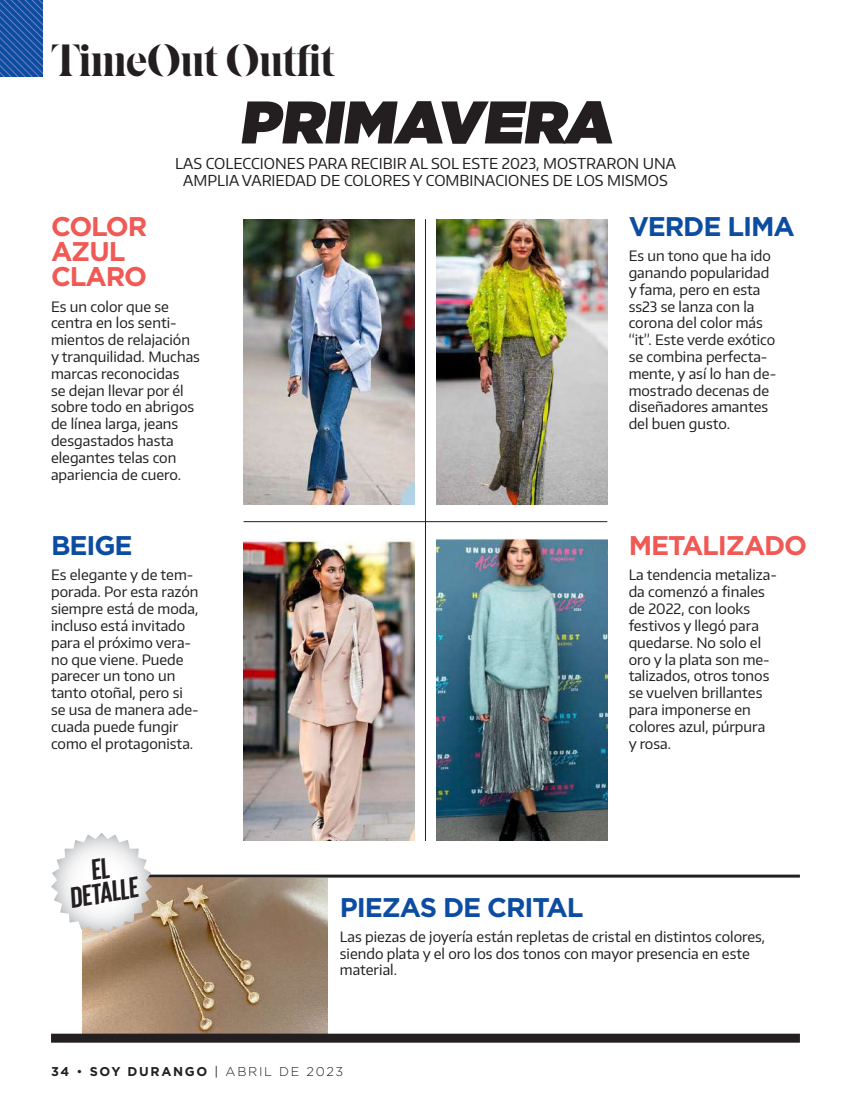
<style>
.page{position:relative;width:851px;height:1106px;background:#fff}
.page>*{position:absolute;margin:0;border:0;box-sizing:border-box;transform-origin:0 0}
.t1{font:900 60px "Gotham";color:#231f20}
.t2{font:45px "Eksell Display Stencil";color:#231f20}
.t3{font:italic 700 30px/24px "Giorgio Sans";color:#231f20;text-align:center}
.t4{font:700 27px "Gotham";letter-spacing:-.04em;color:#0d4da1}
.t5{font:700 27px/25.2px "Gotham";letter-spacing:-.04em;color:#f05954}
.t6{font:15px/16.8px "Encode Sans";color:#231f20;text-align:center}
.t7{font:14.25px/16.8px "Encode Sans";color:#231f20}
.t8{font:700 12.75px "Gotham";letter-spacing:.13em;color:#231f20}
.s1{font-weight:400}
.s2{font-weight:300}
</style>
<div class="page">
<img style="left:243px;top:219px;width:172px;height:286px">
<img style="left:243px;top:538px;width:172px;height:303px">
<img style="left:436px;top:219px;width:171px;height:286px">
<img style="left:436px;top:538px;width:171px;height:303px">
<hr style="left:425px;top:219px;width:1px;height:622px;background:#231f20">
<hr style="left:243px;top:521px;width:364px;height:1px;background:#231f20">
<hr style="left:71px;top:874px;width:728px;height:3px;background:#231f20">
<div style="left:51px;top:1033px;width:748px;height:9px;background:#231f20"></div>
<img style="left:83px;top:878px;width:245px;height:155px">
<svg style="left:51px;top:832px;width:101px;height:101px"></svg>
<svg style="left:0;top:0;width:43px;height:76px;background:#2057a6"></svg>
<h2 class="t2" style="left:51px;top:35px;width:285px">TimeOut Outfit</h2>
<h1 class="t1" style="left:239px;top:79px;width:386px">PRIMAVERA</h1>
<p class="t6" style="left:175px;top:154px;width:502px">LAS COLECCIONES PARA RECIBIR AL SOL ESTE 2023, MOSTRARON UNA<br>AMPLIA VARIEDAD DE COLORES Y COMBINACIONES DE LOS MISMOS</p>
<h3 class="t5" style="left:51px;top:214px;width:98px">COLOR<br>AZUL<br>CLARO</h3>
<h3 class="t4" style="left:628px;top:208px;width:167px">VERDE LIMA</h3>
<p class="t7" style="left:628px;top:247px;width:149px">Es un tono que ha ido ganando popularidad y fama, pero en esta ss23 se lanza con la corona del color más “it”. Este verde exótico se combina perfecta&shy;mente, y así lo han de&shy;mostrado decenas de diseñadores amantes del buen gusto.</p>
<p class="t7" style="left:51px;top:297px;width:150px">Es un color que se centra en los senti&shy;mientos de relajación y tranquilidad. Muchas marcas reconocidas<br>se dejan llevar por él sobre todo en abrigos de línea larga, jeans desgastados hasta elegantes telas con apariencia de cuero.</p>
<h3 class="t4" style="left:51px;top:528px;width:83px">BEIGE</h3>
<h3 class="t5" style="left:628px;top:533px;width:180px">METALIZADO</h3>
<p class="t7" style="left:51px;top:566px;width:149px">Es elegante y de tem&shy;porada. Por esta razón siempre está de moda, incluso está invitado para el próximo vera&shy;no que viene. Puede parecer un tono un tanto otoñal, pero si se usa de manera ade&shy;cuada puede fungir como el protagonista.</p>
<p class="t7" style="left:628px;top:566px;width:150px">La tendencia metaliza&shy;da comenzó a finales de 2022, con looks festivos y llegó para quedarse. No solo el oro y la plata son me&shy;talizados, otros tonos se vuelven brillantes para imponerse en colores azul, púrpura<br>y rosa.</p>
<h3 class="t3" style="left:64px;top:861px;width:70px;rotate:-10deg">EL<br>DETALLE</h3>
<h3 class="t4" style="left:340px;top:889px;width:245px">PIEZAS DE CRITAL</h3>
<p class="t7" style="left:340px;top:927px;width:427px">Las piezas de joyería están repletas de cristal en distintos colores, siendo plata y el oro los dos tonos con mayor presencia en este material.</p>
<p class="t8" style="left:51px;top:1063px;width:294px">34 <span class="s1">•</span> SOY DURANGO <span class="s1">|</span> <span class="s2">ABRIL DE 2023</span></p>
</div>
